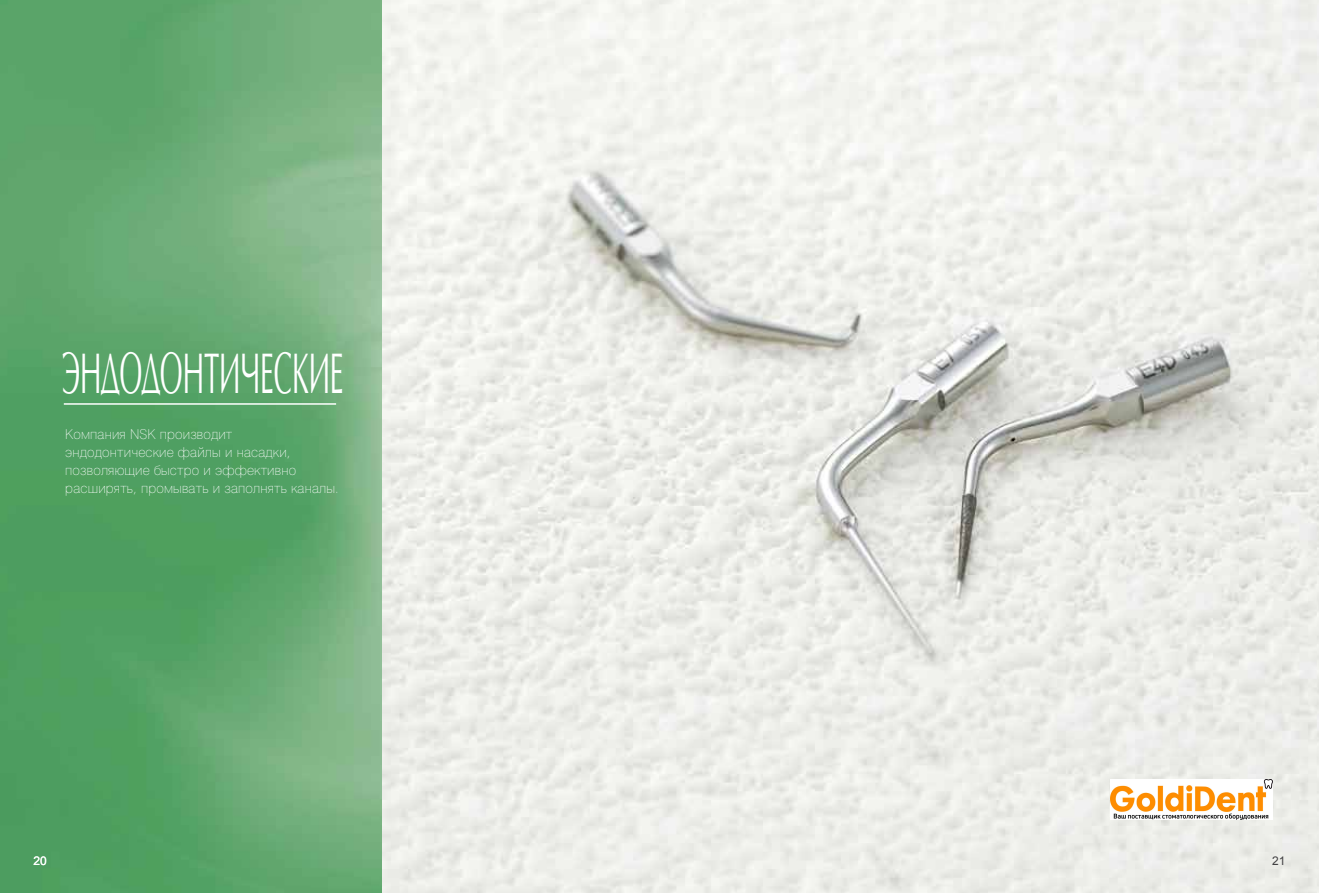
<style>
.page{position:relative;width:1319px;height:893px;background:#fff}
.page>*{position:absolute;margin:0;border:0;box-sizing:border-box;transform-origin:0 0}
.t1{font:58.5px "AG Optima Cyr Roman";letter-spacing:-.005em;color:#fff;scale:.47 1}
.t2{font:100 13.5px/18px "Helios";letter-spacing:.015em;color:#fff}
.t3{font:12px "Arial";color:#fff}
.t4{font:12px "Arial";color:#414042}
</style>
<div class="page">
<img style="left:0;top:0;width:383px;height:893px">
<hr style="left:64px;top:403px;width:272px;height:2px;background:#fff">
<img style="left:383px;top:0;width:935px;height:893px">
<img style="left:1110px;top:780px;width:162px;height:39px">
<p class="t1" style="left:62px;top:343px;width:601px">ЭНДОДОНТИЧЕСКИЕ</p>
<p class="t2" style="left:65px;top:425px;width:275px">Компания NSK производит эндодонтические файлы и насадки, позволяющие быстро и эффективно расширять, промывать и заполнять каналы.</p>
<p class="t3" style="left:33px;top:853px;width:15px">20</p>
<p class="t4" style="left:1271px;top:853px;width:15px">21</p>
</div>
